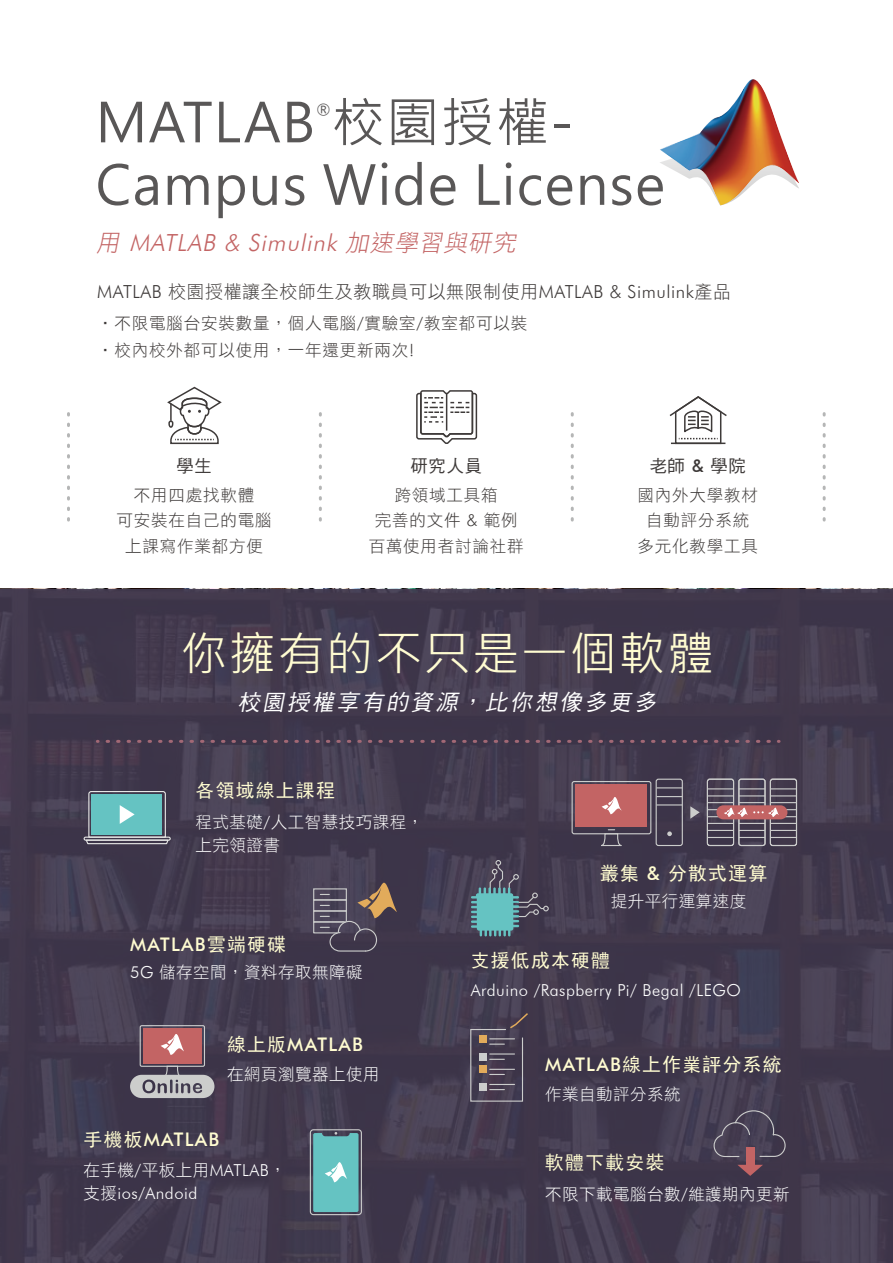
<style>
.page{position:relative;width:893px;height:1263px;background:#fff}
.page>*{position:absolute;margin:0;border:0;box-sizing:border-box;transform-origin:0 0}
.t1{font:53.7px "Microsoft Jheng Hei UI Regular";letter-spacing:.02em;color:#595757}
.t2{font:46.65px "Microsoft Jheng Hei UI Regular";letter-spacing:.045em;color:#fffcd1}
.t3{font:italic 300 23.55px "Futura BT";color:#c36464}
.t4{font:italic 22.05px "DF Hei Std W5";color:#fff}
.t5{font:18.75px "Sim Hei";letter-spacing:.07em;color:#fffcd1}
.t6{font:500 18.75px "Futura BT";letter-spacing:.07em;color:#fffcd1}
.t7{font:18px "DF Hei Std W3";letter-spacing:.03em;color:#3e3a39}
.t8{font:17.25px "DF Hei Std W5";letter-spacing:.05em;color:#3e3a39}
.t9{font:16.5px/25.5px "DF Hei Std W3";letter-spacing:.05em;color:#3e3a39;text-align:center}
.t10{font:16.5px/22.5px "DF Hei Std W3";letter-spacing:.03em;color:#fff}
.t11{font:300 16.5px "Futura BT";letter-spacing:.03em;color:#fff}
.t12{font:15.3px "Microsoft Jheng Hei UI Regular";color:#595757}
.s1{font-family:"DF Hei Std W3";font-weight:400}
.s2{font-family:"Futura BT";font-weight:300}
.s3{font-family:"Futura BT";font-weight:500}
.s4{font-family:"Sim Hei";font-weight:400}
</style>
<div class="page">
<div style="left:0;top:589px;width:893px;height:674px;background:#41394f"></div>
<svg style="left:107px;top:740px;width:672px;height:3px"></svg>
<div style="left:84px;top:836px;width:87px;height:5px;border:1px solid #e6e6e5"></div>
<svg style="left:85px;top:791px;width:85px;height:54px"></svg>
<svg style="left:313px;top:883px;width:84px;height:69px"></svg>
<div style="left:140px;top:1025px;width:65px;height:42px;border:1px solid #cccdcc;border-radius:2px"></div>
<div style="left:143px;top:1028px;width:59px;height:35px;background:#c36464"></div>
<svg style="left:161px;top:1034px;width:23px;height:21px"></svg>
<svg style="left:130px;top:1065px;width:84px;height:33px"></svg>
<div style="left:310px;top:1129px;width:52px;height:86px;border:1px solid #cccdcc;border-radius:3px"></div>
<svg style="left:313px;top:1132px;width:46px;height:80px;background:#6abfbf"></svg>
<svg style="left:690px;top:806px;width:10px;height:13px"></svg>
<div style="left:656px;top:779px;width:27px;height:67px;border:1px solid #cccdcc;border-radius:2px"></div>
<div style="left:572px;top:781px;width:79px;height:53px;border:1px solid #cccdcc;border-radius:2px"></div>
<div style="left:575px;top:785px;width:72px;height:42px;background:#c36464"></div>
<svg style="left:600px;top:829px;width:22px;height:17px"></svg>
<svg style="left:656px;top:787px;width:26px;height:1px"></svg>
<svg style="left:656px;top:796px;width:26px;height:1px"></svg>
<svg style="left:656px;top:804px;width:26px;height:1px"></svg>
<svg style="left:667px;top:831px;width:5px;height:5px"></svg>
<div style="left:707px;top:779px;width:27px;height:67px;border:1px solid #cccdcc;border-radius:2px"></div>
<svg style="left:707px;top:795px;width:26px;height:1px"></svg>
<svg style="left:707px;top:837px;width:26px;height:1px"></svg>
<svg style="left:707px;top:788px;width:26px;height:1px"></svg>
<svg style="left:707px;top:823px;width:26px;height:1px"></svg>
<svg style="left:707px;top:830px;width:26px;height:1px"></svg>
<div style="left:738px;top:779px;width:28px;height:67px;border:1px solid #cccdcc;border-radius:2px"></div>
<div style="left:770px;top:779px;width:27px;height:67px;border:1px solid #cccdcc;border-radius:2px"></div>
<svg style="left:739px;top:795px;width:57px;height:1px"></svg>
<svg style="left:739px;top:837px;width:57px;height:1px"></svg>
<svg style="left:739px;top:788px;width:57px;height:1px"></svg>
<svg style="left:739px;top:823px;width:57px;height:1px"></svg>
<svg style="left:739px;top:830px;width:57px;height:1px"></svg>
<svg style="left:602px;top:797px;width:20px;height:17px"></svg>
<div style="left:716px;top:805px;width:71px;height:14px;background:#c36464;border-radius:7px"></div>
<svg style="left:707px;top:802px;width:89px;height:15px"></svg>
<svg style="left:471px;top:860px;width:78px;height:76px"></svg>
<svg style="left:470px;top:1011px;width:58px;height:91px"></svg>
<svg style="left:713px;top:1110px;width:73px;height:47px"></svg>
<svg style="left:738px;top:1165px;width:25px;height:11px"></svg>
<div style="left:746px;top:1147px;width:9px;height:21px;background:#c36464"></div>
<svg style="left:167px;top:386px;width:55px;height:59px"></svg>
<svg style="left:416px;top:390px;width:62px;height:54px"></svg>
<svg style="left:669px;top:396px;width:58px;height:49px"></svg>
<hr style="left:671px;top:443px;width:54px;height:1px;background:#3e3a39">
<img style="left:660px;top:79px;width:139px;height:126px">
<svg style="left:319px;top:414px;width:3px;height:108px"></svg>
<svg style="left:823px;top:414px;width:3px;height:108px"></svg>
<svg style="left:571px;top:414px;width:3px;height:108px"></svg>
<svg style="left:67px;top:414px;width:3px;height:108px"></svg>
<h1 class="t1" style="left:96px;top:89px;width:479px">MATLAB 校園授權-</h1>
<p class="t12" style="left:316px;top:99px;width:16px">®</p>
<h1 class="t1" style="left:96px;top:151px;width:571px">Campus Wide License</h1>
<h3 class="t3" style="left:96px;top:229px;width:426px"><span class="s1">用</span> MATLAB &amp; Simulink <span class="s1">加速學習與研究</span></h3>
<p class="t7" style="left:97px;top:282px;width:635px"><span class="s2">MATLAB</span> 校園授權讓全校師生及教職員可以無限制使用<span class="s2">MATLAB &amp; Simulink</span>產品</p>
<p class="t9" style="left:97px;top:309px;width:431px;line-height:27px;text-align:left">‧不限電腦台安裝數量，個人電腦<span class="s2">/</span>實驗室<span class="s2">/</span>教室都可以裝‧校內校外都可以使用，一年還更新兩次<span class="s2">!</span></p>
<p class="t8" style="left:176px;top:457px;width:37px">學生</p>
<p class="t9" style="left:116px;top:482px;width:157px">不用四處找軟體<br>可安裝在自己的電腦上課寫作業都方便</p>
<p class="t8" style="left:410px;top:457px;width:73px">研究人員</p>
<p class="t8" style="left:650px;top:457px;width:98px">老師 <span class="s3">&amp;</span> 學院</p>
<p class="t9" style="left:369px;top:482px;width:157px">跨領域工具箱<br>完善的文件 <span class="s2">&amp;</span> 範例百萬使用者討論社群</p>
<p class="t9" style="left:638px;top:482px;width:122px">國內外大學教材自動評分系統多元化教學工具</p>
<h2 class="t2" style="left:180px;top:625px;width:535px">你擁有的不只是一個軟體</h2>
<h3 class="t4" style="left:237px;top:690px;width:424px">校園授權享有的資源，比你想像多更多</h3>
<p class="t5" style="left:196px;top:781px;width:141px">各領域線上課程</p>
<p class="t10" style="left:196px;top:810px;width:229px">程式基礎<span class="s2">/</span>人工智慧技巧課程，上完領證書</p>
<p class="t6" style="left:130px;top:932px;width:157px">MATLAB<span class="s4">雲端硬碟</span></p>
<p class="t10" style="left:130px;top:961px;width:234px"><span class="s2">5G</span> 儲存空間，資料存取無障礙</p>
<p class="t6" style="left:227px;top:1033px;width:137px"><span class="s4">線上版</span>MATLAB</p>
<p class="t10" style="left:227px;top:1063px;width:154px">在網頁瀏覽器上使用</p>
<p class="t6" style="left:84px;top:1127px;width:137px"><span class="s4">手機板</span>MATLAB</p>
<p class="t10" style="left:84px;top:1159px;width:204px">在手機<span class="s2">/</span>平板上用<span class="s2">MATLAB</span>，</p>
<p class="t11" style="left:84px;top:1183px;width:115px"><span class="s1">支援</span>ios/Andoid</p>
<p class="t5" style="left:600px;top:864px;width:168px">叢集 <span class="s3">&amp;</span> 分散式運算</p>
<p class="t10" style="left:611px;top:889px;width:137px">提升平行運算速度</p>
<p class="t5" style="left:471px;top:951px;width:141px">支援低成本硬體</p>
<p class="t11" style="left:471px;top:980px;width:272px">Arduino /Raspberry Pi/ Begal /LEGO</p>
<p class="t5" style="left:545px;top:1055px;width:238px"><span class="s3">MATLAB</span>線上作業評分系統</p>
<p class="t10" style="left:545px;top:1082px;width:137px">作業自動評分系統</p>
<p class="t5" style="left:545px;top:1152px;width:121px">軟體下載安裝</p>
<p class="t10" style="left:545px;top:1183px;width:246px">不限下載電腦台數<span class="s2">/</span>維護期內更新</p>
</div>
